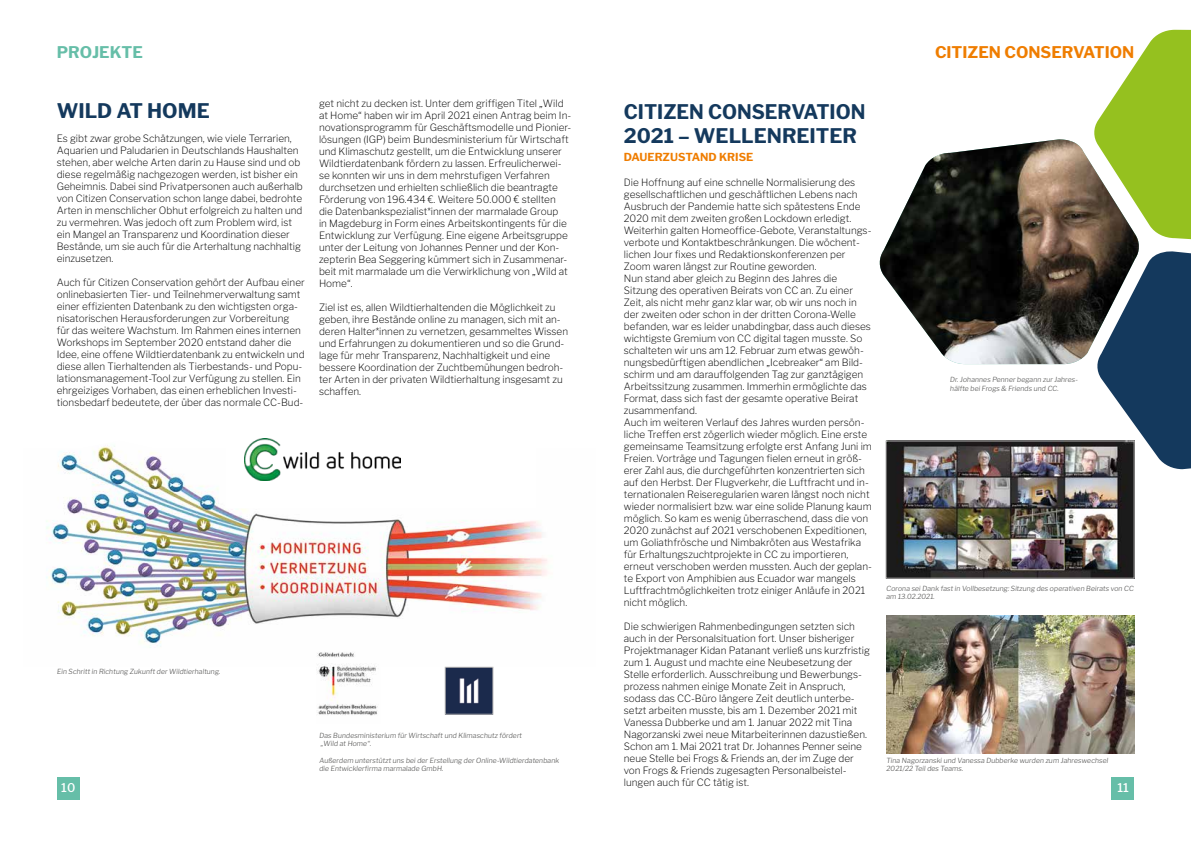
<style>
.page{position:relative;width:1191px;height:842px;background:#fff}
.page>*{position:absolute;margin:0;border:0;box-sizing:border-box;transform-origin:0 0}
.t1{font:700 20px/24px "Libre Franklin";color:#14395d}
.t2{font:700 16px "Libre Franklin";color:#ef7d00}
.t3{font:700 16px "Libre Franklin";color:#66bea8}
.t4{font:500 12px "Libre Franklin";color:#fff}
.t5{font:700 11px "Libre Franklin";color:#ef7d00}
.t6{font:200 10px/12px "Libre Franklin";color:#000}
.t7{font:300 7px/8.4px "Libre Franklin";color:#575756}
</style>
<div class="page">
<div style="left:57px;top:777px;width:22px;height:22px;background:#66bea8"></div>
<div style="left:1111px;top:777px;width:23px;height:22px;background:#66bea8"></div>
<img style="left:888px;top:443px;width:244px;height:133px">
<img style="left:879px;top:139px;width:214px;height:225px">
<svg style="left:1093px;top:29px;width:98px;height:440px"></svg>
<img style="left:46px;top:446px;width:501px;height:221px">
<img style="left:316px;top:647px;width:65px;height:69px">
<img style="left:447px;top:669px;width:44px;height:43px">
<div style="left:445px;top:667px;width:48px;height:47px;border:1px solid #b3b2b2"></div>
<img style="left:886px;top:616px;width:248px;height:137px">
<div style="left:227px;top:411px;width:309px;height:96px;background:#fff"></div>
<img style="left:244px;top:439px;width:156px;height:41px">
<h2 class="t3" style="left:57px;top:43px;width:88px">PROJEKTE</h2>
<h2 class="t2" style="left:935px;top:43px;width:201px">CITIZEN CONSERVATION</h2>
<p class="t6" style="left:319px;top:97px;width:254px">get nicht zu decken ist. Unter dem griffigen Titel „Wild at Home“ haben wir im April 2021 einen Antrag beim In&shy;novationsprogramm für Geschäftsmodelle und Pionier&shy;lösungen (IGP) beim Bundesministerium für Wirtschaft und Klimaschutz gestellt, um die Entwicklung unserer Wildtierdatenbank fördern zu lassen. Erfreulicherwei&shy;se konnten wir uns in dem mehrstufigen Verfahren durchsetzen und erhielten schließlich die beantragte Förderung von 196.434 €. Weitere 50.000 € stellten die Datenbankspezialist*innen der marmalade Group<br>in Magdeburg in Form eines Arbeitskontingents für die Entwicklung zur Verfügung. Eine eigene Arbeitsgruppe unter der Leitung von Johannes Penner und der Kon&shy;zepterin Bea Seggering kümmert sich in Zusammenar&shy;beit mit marmalade um die Verwirklichung von „Wild at Home“.</p>
<p class="t6" style="left:319px;top:301px;width:251px">Ziel ist es, allen Wildtierhaltenden die Möglichkeit zu geben, ihre Bestände online zu managen, sich mit an&shy;deren Halter*innen zu vernetzen, gesammeltes Wissen und Erfahrungen zu dokumentieren und so die Grund&shy;lage für mehr Transparenz, Nachhaltigkeit und eine bessere Koordination der Zuchtbemühungen bedroh&shy;ter Arten in der privaten Wildtierhaltung insgesamt zu schaffen.</p>
<h1 class="t1" style="left:57px;top:99px;width:155px">WILD AT HOME</h1>
<p class="t6" style="left:57px;top:133px;width:248px">Es gibt zwar grobe Schätzungen, wie viele Terrarien, Aquarien und Paludarien in Deutschlands Haushalten stehen, aber welche Arten darin zu Hause sind und ob diese regelmäßig nachgezogen werden, ist bisher ein Geheimnis. Dabei sind Privatpersonen auch außerhalb von Citizen Conservation schon lange dabei, bedrohte Arten in menschlicher Obhut erfolgreich zu halten und zu vermehren. Was jedoch oft zum Problem wird, ist ein Mangel an Transparenz und Koordination dieser Bestände, um sie auch für die Arterhaltung nachhaltig einzusetzen.</p>
<p class="t6" style="left:57px;top:277px;width:249px">Auch für Citizen Conservation gehört der Aufbau einer onlinebasierten Tier- und Teilnehmerverwaltung samt einer effizienten Datenbank zu den wichtigsten orga&shy;nisatorischen Herausforderungen zur Vorbereitung für das weitere Wachstum. Im Rahmen eines internen Workshops im September 2020 entstand daher die Idee, eine offene Wildtierdatenbank zu entwickeln und diese allen Tierhaltenden als Tierbestands- und Popu&shy;lationsmanagement-Tool zur Verfügung zu stellen. Ein ehrgeiziges Vorhaben, das einen erheblichen Investi&shy;tionsbedarf bedeutete, der über das normale CC-Bud-</p>
<h1 class="t1" style="left:624px;top:99px;width:243px">CITIZEN CONSERVATION<br>2021 – WELLENREITER</h1>
<p class="t5" style="left:624px;top:150px;width:131px">DAUERZUSTAND KRISE</p>
<p class="t6" style="left:624px;top:176px;width:250px">Die Hoffnung auf eine schnelle Normalisierung des gesellschaftlichen und geschäftlichen Lebens nach Ausbruch der Pandemie hatte sich spätestens Ende 2020 mit dem zweiten großen Lockdown erledigt.<br>Weiterhin galten Homeoffice-Gebote, Veranstaltungs&shy;verbote und Kontaktbeschränkungen. Die wöchent&shy;lichen Jour fixes und Redaktionskonferenzen per Zoom waren längst zur Routine geworden.<br>Nun stand aber gleich zu Beginn des Jahres die Sitzung des operativen Beirats von CC an. Zu einer Zeit, als nicht mehr ganz klar war, ob wir uns noch in der zweiten oder schon in der dritten Corona-Welle befanden, war es leider unabdingbar, dass auch dieses wichtigste Gremium von CC digital tagen musste. So schalteten wir uns am 12. Februar zum etwas gewöh&shy;nungsbedürftigen abendlichen „Icebreaker“ am Bild&shy;schirm und am darauffolgenden Tag zur ganztägigen Arbeitssitzung zusammen. Immerhin ermöglichte das Format, dass sich fast der gesamte operative Beirat zusammenfand.<br>Auch im weiteren Verlauf des Jahres wurden persön&shy;liche Treffen erst zögerlich wieder möglich. Eine erste gemeinsame Teamsitzung erfolgte erst Anfang Juni im Freien. Vorträge und Tagungen fielen erneut in größ&shy;erer Zahl aus, die durchgeführten konzentrierten sich auf den Herbst. Der Flugverkehr, die Luftfracht und in&shy;ternationalen Reiseregularien waren längst noch nicht wieder normalisiert bzw. war eine solide Planung kaum möglich. So kam es wenig überraschend, dass die von 2020 zunächst auf 2021 verschobenen Expeditionen, um Goliathfrösche und Nimbakröten aus Westafrika für Erhaltungszuchtprojekte in CC zu importieren, erneut verschoben werden mussten. Auch der geplan&shy;te Export von Amphibien aus Ecuador war mangels Luftfrachtmöglichkeiten trotz einiger Anläufe in 2021 nicht möglich.</p>
<p class="t6" style="left:624px;top:620px;width:248px">Die schwierigen Rahmenbedingungen setzten sich auch in der Personalsituation fort. Unser bisheriger Projektmanager Kidan Patanant verließ uns kurzfristig zum 1. August und machte eine Neubesetzung der Stelle erforderlich. Ausschreibung und Bewerbungs&shy;prozess nahmen einige Monate Zeit in Anspruch, sodass das CC-Büro längere Zeit deutlich unterbe&shy;setzt arbeiten musste, bis am 1. Dezember 2021 mit Vanessa Dubberke und am 1. Januar 2022 mit Tina Nagorzanski zwei neue Mitarbeiterinnen dazustießen.<br>Schon am 1. Mai 2021 trat Dr. Johannes Penner seine neue Stelle bei Frogs &amp; Friends an, der im Zuge der von Frogs &amp; Friends zugesagten Personalbeistel&shy;lungen auch für CC tätig ist.</p>
<p class="t7" style="left:950px;top:376px;width:130px">Dr. Johannes Penner begann zur Jahres&shy;hälfte bei Frogs &amp; Friends und CC.</p>
<p class="t7" style="left:886px;top:584px;width:250px">Corona sei Dank fast in Vollbesetzung: Sitzung des operativen Beirats von CC am 13.02.2021.</p>
<p class="t7" style="left:57px;top:667px;width:166px">Ein Schritt in Richtung Zukunft der Wildtierhaltung.</p>
<p class="t7" style="left:319px;top:731px;width:205px">Das Bundesministerium für Wirtschaft und Klimaschutz fördert „Wild at Home“.</p>
<p class="t7" style="left:319px;top:756px;width:242px">Außerdem unterstützt uns bei der Erstellung der Online-Wildtierdatenbank die Entwicklerfirma marmalade GmbH.</p>
<p class="t7" style="left:886px;top:756px;width:224px">Tina Nagorzanski und Vanessa Dubberke wurden zum Jahreswechsel<br>2021/22 Teil des Teams.</p>
<p class="t4" style="left:61px;top:781px;width:16px">10</p>
<p class="t4" style="left:1117px;top:781px;width:13px">11</p>
</div>
